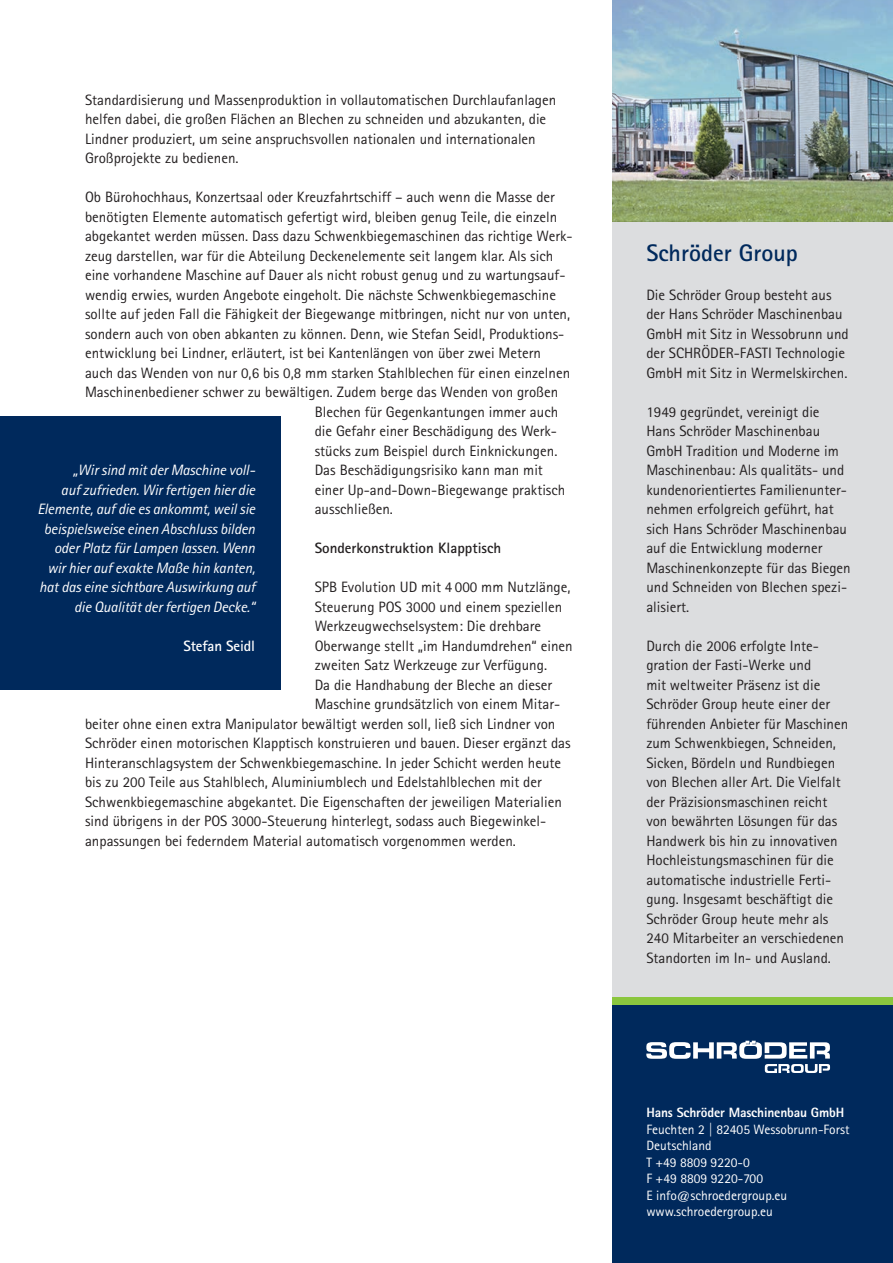
<style>
.page{position:relative;width:893px;height:1263px;background:#fff}
.page>*{position:absolute;margin:0;border:0;box-sizing:border-box;transform-origin:0 0}
.t1{font:700 24px "Agfa Rotis Sans Serif";color:#00295c}
.t2{font:15px/19.5px "Agfa Rotis Sans Serif";color:#231f20}
.t3{font:italic 15px/19.5px "Agfa Rotis Sans Serif";letter-spacing:-.01em;color:#fff;text-align:right}
.t4{font:700 15px "Agfa Rotis Sans Serif";color:#231f20}
.t5{font:700 15px "Agfa Rotis Sans Serif";letter-spacing:-.01em;color:#fff}
.t6{font:13.5px/16.5px "Agfa Rotis Sans Serif";color:#fff}
.t7{font:800 13.5px "Agfa Rotis Sans Serif";letter-spacing:-.01em;color:#fff}
</style>
<div class="page">
<div style="left:612px;top:0;width:281px;height:1263px;background:#dcdddf"></div>
<div style="left:612px;top:997px;width:281px;height:9px;background:#8bc63e"></div>
<div style="left:612px;top:1006px;width:281px;height:257px;background:#00295c"></div>
<svg style="left:646px;top:1041px;width:184px;height:32px"></svg>
<img style="left:612px;top:0;width:281px;height:222px">
<div style="left:0;top:417px;width:281px;height:273px;background:#00295c"></div>
<p class="t2" style="left:85px;top:90px;width:473px">Standardisierung und Massenproduktion in vollautomatischen Durchlaufanlagen helfen dabei, die großen Flächen an Blechen zu schneiden und abzukanten, die Lindner produziert, um seine anspruchsvollen nationalen und internationalen Großprojekte zu bedienen.</p>
<p class="t2" style="left:85px;top:187px;width:471px">Ob Bürohochhaus, Konzertsaal oder Kreuzfahrtschiff – auch wenn die Masse der</p>
<p class="t2" style="left:85px;top:207px;width:474px">benötigten Elemente automatisch gefertigt wird, bleiben genug Teile, die einzeln</p>
<p class="t2" style="left:85px;top:226px;width:489px">abgekantet werden müssen. Dass dazu Schwenkbiegemaschinen das richtige Werk-</p>
<p class="t2" style="left:85px;top:246px;width:470px">zeug darstellen, war für die Abteilung Deckenelemente seit langem klar. Als sich</p>
<p class="t2" style="left:85px;top:265px;width:482px">eine vorhandene Maschine auf Dauer als nicht robust genug und zu wartungsauf-</p>
<p class="t2" style="left:85px;top:285px;width:472px">wendig erwies, wurden Angebote eingeholt. Die nächste Schwenkbiegemaschine</p>
<p class="t2" style="left:85px;top:304px;width:487px">sollte auf jeden Fall die Fähigkeit der Biegewange mitbringen, nicht nur von unten,</p>
<p class="t2" style="left:85px;top:324px;width:481px">sondern auch von oben abkanten zu können. Denn, wie Stefan Seidl, Produktions-</p>
<p class="t2" style="left:85px;top:343px;width:457px">entwicklung bei Lindner, erläutert, ist bei Kantenlängen von über zwei Metern</p>
<p class="t2" style="left:85px;top:363px;width:487px">auch das Wenden von nur 0,6 bis 0,8 mm starken Stahlblechen für einen einzelnen</p>
<p class="t2" style="left:85px;top:382px;width:475px">Maschinen bediener schwer zu bewältigen. Zudem berge das Wenden von großen</p>
<p class="t2" style="left:315px;top:402px;width:245px">Blechen für Gegenkantungen immer auch</p>
<p class="t2" style="left:315px;top:421px;width:244px">die Gefahr einer Beschädigung des Werk-</p>
<p class="t2" style="left:315px;top:441px;width:244px">stücks zum Beispiel durch Einknickungen.</p>
<p class="t2" style="left:315px;top:460px;width:230px">Das Beschädigungsrisiko kann man mit</p>
<p class="t2" style="left:315px;top:480px;width:252px">einer Up-and-Down-Biegewange praktisch</p>
<p class="t2" style="left:315px;top:499px;width:80px">ausschließen.</p>
<p class="t4" style="left:315px;top:538px;width:188px">Sonderkonstruktion Klapptisch</p>
<p class="t2" style="left:315px;top:577px;width:257px">SPB Evolution UD mit 4 000 mm Nutzlänge,</p>
<p class="t2" style="left:315px;top:597px;width:249px">Steuerung POS 3000 und einem speziellen</p>
<p class="t2" style="left:315px;top:616px;width:228px">Werkzeugwechselsystem: Die drehbare</p>
<p class="t2" style="left:315px;top:636px;width:259px">Oberwange stellt „im Handumdrehen“ einen</p>
<p class="t2" style="left:315px;top:655px;width:234px">zweiten Satz Werkzeuge zur Ver fügung.</p>
<p class="t2" style="left:315px;top:675px;width:239px">Da die Handhabung der Bleche an dieser</p>
<p class="t2" style="left:315px;top:694px;width:247px">Maschine grundsätzlich von einem Mitar-</p>
<p class="t2" style="left:85px;top:714px;width:472px">beiter ohne einen extra Manipulator bewältigt werden soll, ließ sich Lindner von</p>
<p class="t2" style="left:85px;top:733px;width:487px">Schröder einen motorischen Klapptisch konstruieren und bauen. Dieser ergänzt das</p>
<p class="t2" style="left:85px;top:753px;width:478px">Hinteranschlagsystem der Schwenkbiegemaschine. In jeder Schicht werden heute</p>
<p class="t2" style="left:85px;top:772px;width:458px">bis zu 200 Teile aus Stahlblech, Aluminiumblech und Edelstahlblechen mit der</p>
<p class="t2" style="left:85px;top:792px;width:478px">Schwenkbiegemaschine abgekantet. Die Eigenschaften der jeweiligen Materialien</p>
<p class="t2" style="left:85px;top:811px;width:463px">sind übrigens in der POS 3000-Steuerung hinterlegt, sodass auch Biegewinkel-</p>
<p class="t2" style="left:85px;top:831px;width:432px">anpassungen bei federndem Material automatisch vorgenommen werden.</p>
<p class="t3" style="left:37px;top:460px;width:219px">„Wir sind mit der Maschine voll-<br>auf zufrieden. Wir fertigen hier die Elemente, auf die es ankommt, weil sie beispielsweise einen Abschluss bilden oder Platz für Lampen lassen. Wenn wir hier auf exakte Maße hin kanten, hat das eine sichtbare Auswirkung auf die Qualität der fertigen Decke.“</p>
<p class="t5" style="left:183px;top:636px;width:73px">Stefan Seidl</p>
<h1 class="t1" style="left:646px;top:237px;width:153px">Schröder Group</h1>
<p class="t2" style="left:646px;top:285px;width:204px">Die Schröder Group besteht aus der Hans Schröder Maschinenbau<br>GmbH mit Sitz in Wessobrunn und der SCHRÖDER-FASTI Technologie<br>GmbH mit Sitz in Wermelskirchen.</p>
<p class="t2" style="left:646px;top:402px;width:206px">1949 gegründet, vereinigt die<br>Hans Schröder Maschinenbau<br>GmbH Tradition und Moderne im<br>Maschinenbau: Als qualitäts- und kundenorientiertes Familienunter&shy;nehmen erfolgreich geführt, hat sich Hans Schröder Maschinenbau auf die Entwicklung moderner<br>Maschinenkonzepte für das Biegen und Schneiden von Blechen spezi&shy;alisiert.</p>
<p class="t2" style="left:646px;top:636px;width:203px">Durch die 2006 erfolgte Inte&shy;gration der Fasti-Werke und<br>mit weltweiter Präsenz ist die<br>Schröder Group heute einer der führenden Anbieter für Maschinen zum Schwenkbiegen, Schneiden,<br>Sicken, Bördeln und Rundbiegen von Blechen aller Art. Die Vielfalt der Präzisionsmaschinen reicht von bewährten Lösungen für das<br>Handwerk bis hin zu innovativen<br>Hochleistungsmaschinen für die automatische industrielle Ferti&shy;gung. Insgesamt beschäftigt die<br>Schröder Group heute mehr als<br>240 Mitarbeiter an verschiedenen<br>Standorten im In- und Ausland.</p>
<p class="t7" style="left:646px;top:1104px;width:199px">Hans Schröder Maschinenbau GmbH</p>
<p class="t6" style="left:646px;top:1121px;width:205px">Feuchten 2 | 82405 Wessobrunn-Forst<br>Deutschland<br>T +49 8809 9220-0<br>F +49 8809 9220-700<br>E info@schroedergroup.eu www.schroedergroup.eu</p>
</div>
